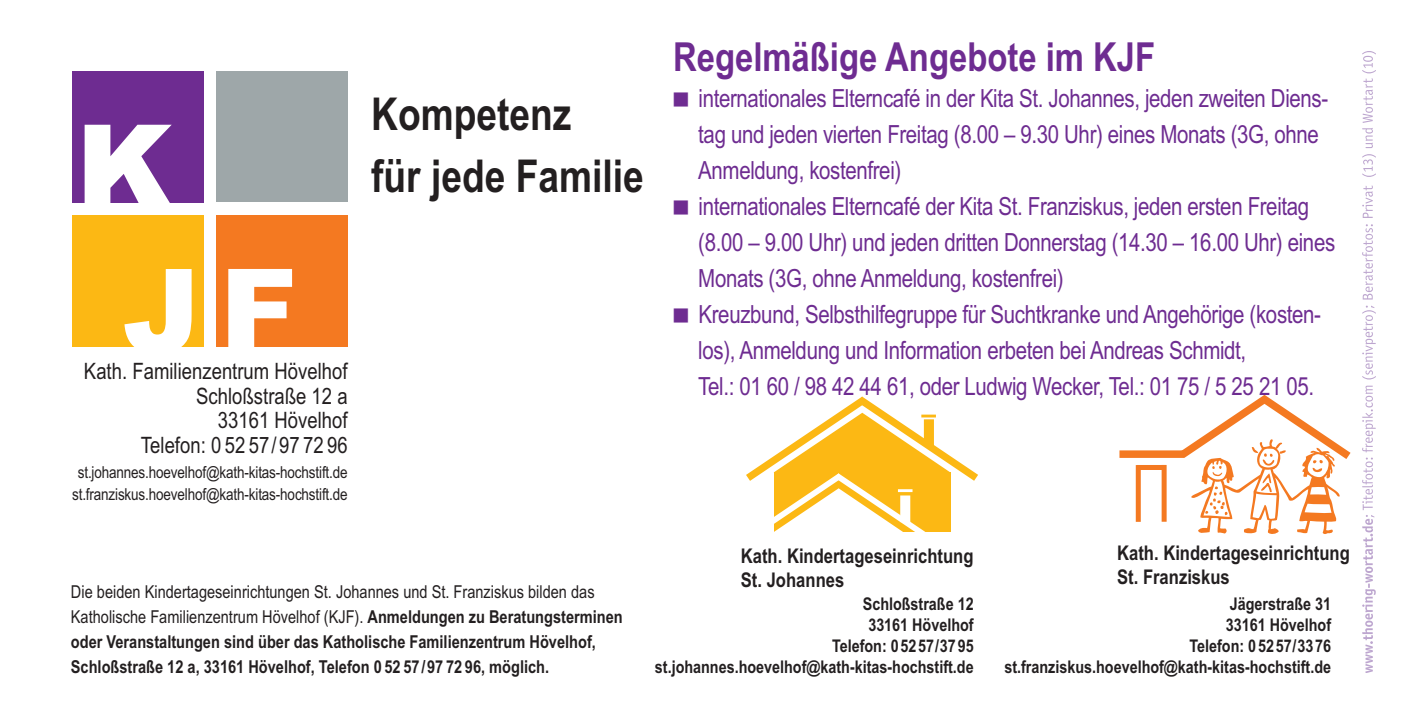
<style>
.page{position:relative;width:1418px;height:709px;background:#fff}
.page>*{position:absolute;margin:0;border:0;box-sizing:border-box;transform-origin:0 0}
.t1{font:900 116.5px/144.2px "Arial";color:#fff}
.t2{font:700 45.25px/61.8px "Arial Narrow";color:#231f20}
.t3{font:700 40px "Arial Narrow";color:#6e2c91}
.t4{font:25px/36px "Arial Narrow";letter-spacing:-.015em;color:#6e2c91}
.t5{font:22.5px/24.8px "Arial Narrow";color:#231f20;text-align:right}
.t6{font:700 20.25px/24.2px "Arial Narrow";color:#231f20}
.t7{font:700 17.75px/25px "Arial Narrow";color:#231f20}
.t8{font:700 17.5px/21px "Arial Narrow";color:#231f20;text-align:right}
.t9{font:16.5px/22.8px "Arial Narrow";letter-spacing:-.01em;color:#231f20;text-align:center}
.s1{font-weight:400}
</style>
<div class="page">
<svg style="left:746px;top:396px;width:232px;height:136px"></svg>
<div style="left:900px;top:495px;width:10px;height:27px;background:#fff"></div>
<hr style="left:898px;top:489px;width:14px;height:3px;background:#fff">
<div style="left:1119px;top:450px;width:65px;height:8px;background:#f47921"></div>
<div style="left:1135px;top:465px;width:5px;height:57px;background:#f47921"></div>
<div style="left:1136px;top:465px;width:29px;height:5px;background:#f47921"></div>
<div style="left:1161px;top:465px;width:5px;height:56px;background:#f47921"></div>
<div style="left:72px;top:71px;width:132px;height:131px;background:#6e2c91"></div>
<div style="left:216px;top:71px;width:131px;height:131px;background:#9ea7a9"></div>
<div style="left:216px;top:215px;width:131px;height:131px;background:#f47921"></div>
<div style="left:72px;top:215px;width:132px;height:131px;background:#fcb814"></div>
<svg style="left:1362px;top:613px;width:10px;height:60px"></svg>
<svg style="left:1171px;top:387px;width:203px;height:147px"></svg>
<h1 class="t1" style="left:122px;top:96px;width:176px;text-indent:-47px">K<br>JF</h1>
<p class="t5" style="left:84px;top:359px;width:265px">Kath. Familienzentrum Hövelhof<br>Schloßstraße 12 a<br>33161 Hövelhof<br>Telefon: 0 52 57/97 72 96</p>
<p class="t9" style="left:72px;top:460px;width:277px">st.johannes.hoevelhof@kath-kitas-hochstift.de st.franziskus.hoevelhof@kath-kitas-hochstift.de</p>
<h3 class="t3" style="left:673px;top:34px;width:483px">Regelmäßige Angebote im KJF</h3>
<h2 class="t2" style="left:371px;top:84px;width:274px">Kompetenz<br>für jede Familie</h2>
<p class="t4" style="left:698px;top:80px;width:638px">internationales Elterncafé in der Kita St. Johannes, jeden zweiten Diens&shy;tag und jeden vierten Freitag (8.00 – 9.30 Uhr) eines Monats (3G, ohne Anmeldung, kostenfrei)<br>internationales Elterncafé der Kita St. Franziskus, jeden ersten Freitag (8.00 – 9.00 Uhr) und jeden dritten Donnerstag (14.30 – 16.00 Uhr) eines Monats (3G, ohne Anmeldung, kostenfrei)<br>Kreuzbund, Selbsthilfegruppe für Suchtkranke und Angehörige (kosten&shy;los), Anmeldung und Information erbeten bei Andreas Schmidt,<br>Tel.: 01 60 / 98 42 44 61, oder Ludwig Wecker, Tel.: 01 75 / 5 25 21 05.</p>
<p class="t7" style="left:71px;top:579px;width:553px"><span class="s1">Die beiden Kindertageseinrichtungen St. Johannes und St. Franziskus bilden das Katholische Familienzentrum Hövelhof (KJF).</span> Anmeldungen zu Beratungsterminen oder Veranstaltungen sind über das Katholische Familienzentrum Hövelhof, Schloßstraße 12 a, 33161 Hövelhof, Telefon 0 52 57/97 72 96, möglich.</p>
<p class="t6" style="left:741px;top:543px;width:234px">Kath. Kindertageseinrichtung<br>St. Johannes</p>
<p class="t6" style="left:1117px;top:541px;width:234px">Kath. Kindertageseinrichtung<br>St. Franziskus</p>
<p class="t8" style="left:655px;top:593px;width:320px">Schloßstraße 12<br>33161 Hövelhof<br>Telefon: 05257/3795 st.johannes.hoevelhof@kath-kitas-hochstift.de</p>
<p class="t8" style="left:1004px;top:593px;width:328px">Jägerstraße 31<br>33161 Hövelhof<br>Telefon: 05257/3376 st.franziskus.hoevelhof@kath-kitas-hochstift.de</p>
</div>
